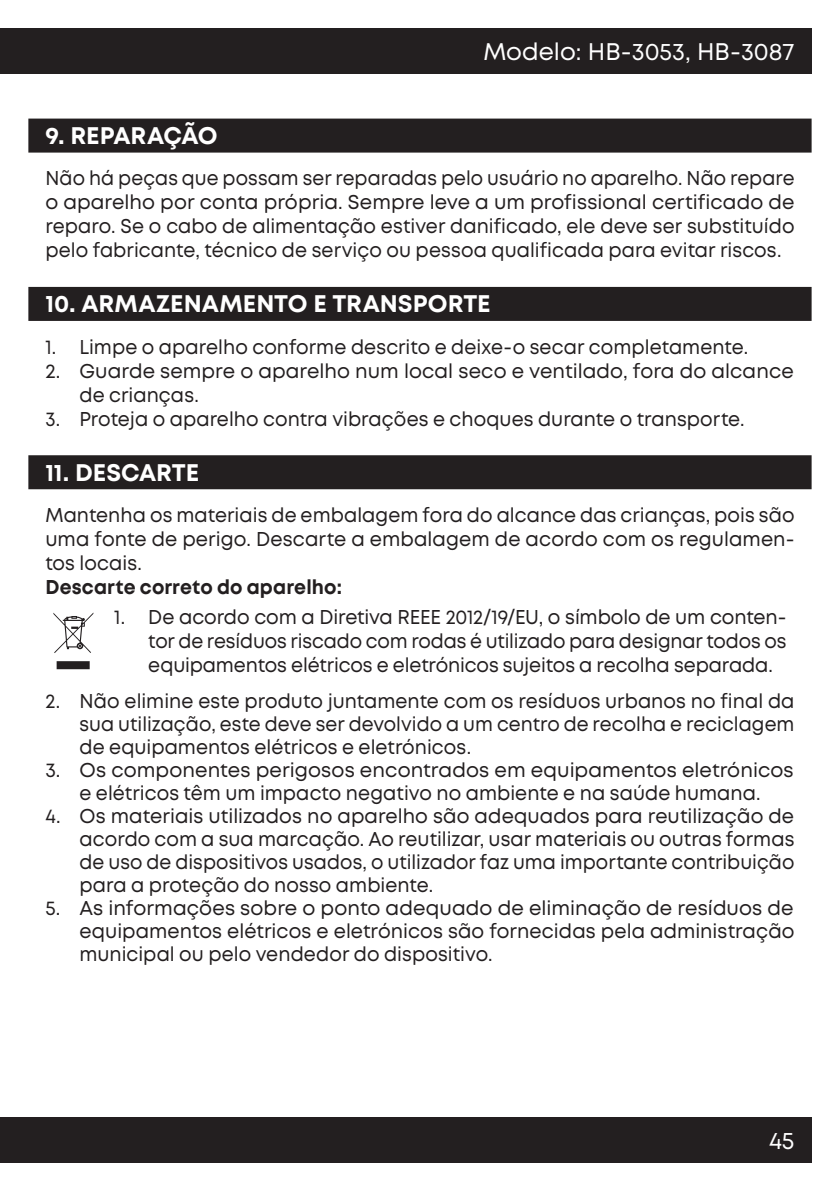
<style>
.page{position:relative;width:840px;height:1191px;background:#fff}
.page>*{position:absolute;margin:0;border:0;box-sizing:border-box;transform-origin:0 0}
.PT_Działy_-_Belka{font:700 24px "Mont";color:#fff}
.t1{font:24px "Mont";color:#fff}
.PL_Bulet_podstawowy{font:20px/23px "Mont";letter-spacing:.005em;color:#231f20;text-align:justify}
.PL_Bulet_podstawowy-2{font:20px/23px "Mont";letter-spacing:.005em;color:#231f20;text-align:justify;scale:.95 1}
.PL_Podstawowy{font:20px/24px "Mont";letter-spacing:.005em;color:#231f20;text-align:justify;scale:.94 1}
.PT_Bulet_podstawowy{font:20px/24px "Mont";letter-spacing:-.005em;color:#231f20;text-align:justify;scale:.96 1}
.PL_Podstawowy-2{font:20px/24px "Mont";letter-spacing:.005em;color:#231f20;text-align:justify;scale:.95 1}
.PL_Podstawowy-3{font:700 20px "Mont";letter-spacing:.005em;color:#231f20;scale:.95 1}
</style>
<div class="page">
<div style="left:0;top:1117px;width:811px;height:45px;background:#231f20"></div>
<div style="left:0;top:28px;width:811px;height:46px;background:#231f20"></div>
<div style="left:28px;top:119px;width:783px;height:34px;background:#231f20"></div>
<div style="left:28px;top:287px;width:783px;height:34px;background:#231f20"></div>
<div style="left:28px;top:455px;width:783px;height:34px;background:#231f20"></div>
<svg style="left:53px;top:612px;width:40px;height:57px"></svg>
<p class="t1" style="left:483px;top:36px;width:312px">Modelo: HB-3053, HB-3087</p>
<p class="PT_Działy_-_Belka" style="left:45px;top:120px;width:173px">9. REPARAÇÃO</p>
<p class="PL_Podstawowy" style="left:45px;top:166px;width:798px">Não há peças que possam ser reparadas pelo usuário no aparelho. Não repare o aparelho por conta própria. Sempre leve a um profissional certificado de reparo. Se o cabo de alimentação estiver danificado, ele deve ser substituído pelo fabricante, técnico de serviço ou pessoa qualificada para evitar riscos.</p>
<p class="PT_Działy_-_Belka" style="left:45px;top:288px;width:446px">10. ARMAZENAMENTO E TRANSPORTE</p>
<p class="PL_Bulet_podstawowy-2" style="left:45px;top:335px;width:741px">1. Limpe o aparelho conforme descrito e deixe-o secar completamente.</p>
<p class="PL_Bulet_podstawowy" style="left:79px;top:359px;width:715px;line-height:24px;text-indent:-34px">2. Guarde sempre o aparelho num local seco e ventilado, fora do alcance de crianças.</p>
<p class="PL_Bulet_podstawowy-2" style="left:45px;top:407px;width:737px">3. Proteja o aparelho contra vibrações e choques durante o transporte.</p>
<p class="PT_Działy_-_Belka" style="left:45px;top:457px;width:155px">11. DESCARTE</p>
<p class="PL_Podstawowy-2" style="left:45px;top:503px;width:789px">Mantenha os materiais de embalagem fora do alcance das crianças, pois são uma fonte de perigo. Descarte a embalagem de acordo com os regulamen&shy;tos locais.</p>
<p class="PL_Podstawowy-3" style="left:45px;top:574px;width:313px">Descarte correto do aparelho:</p>
<p class="PT_Bulet_podstawowy" style="left:148px;top:605px;width:666px;text-indent:-34px">1. De acordo com a Diretiva REEE 2012/19/EU, o símbolo de um conten&shy;tor de resíduos riscado com rodas é utilizado para designar todos os equipamentos elétricos e eletrónicos sujeitos a recolha separada.</p>
<p class="PL_Bulet_podstawowy-2" style="left:79px;top:689px;width:753px;text-indent:-34px">2. Não elimine este produto juntamente com os resíduos urbanos no final da sua utilização, este deve ser devolvido a um centro de recolha e reciclagem de equipamentos elétricos e eletrónicos.</p>
<p class="PL_Bulet_podstawowy" style="left:45px;top:758px;width:749px;text-align:center">3. Os componentes perigosos encontrados em equipamentos eletrónicos e elétricos têm um impacto negativo no ambiente e na saúde humana.</p>
<p class="PL_Bulet_podstawowy" style="left:79px;top:804px;width:716px;text-indent:-34px">4. Os materiais utilizados no aparelho são adequados para reutilização de acordo com a sua marcação. Ao reutilizar, usar materiais ou outras formas de uso de dispositivos usados, o utilizador faz uma importante contribuição para a proteção do nosso ambiente.</p>
<p class="PL_Bulet_podstawowy" style="left:79px;top:897px;width:716px;text-indent:-34px">5. As informações sobre o ponto adequado de eliminação de resíduos de equipamentos elétricos e eletrónicos são fornecidas pela administração municipal ou pelo vendedor do dispositivo.</p>
<p class="t1" style="left:768px;top:1124px;width:27px">45</p>
</div>
